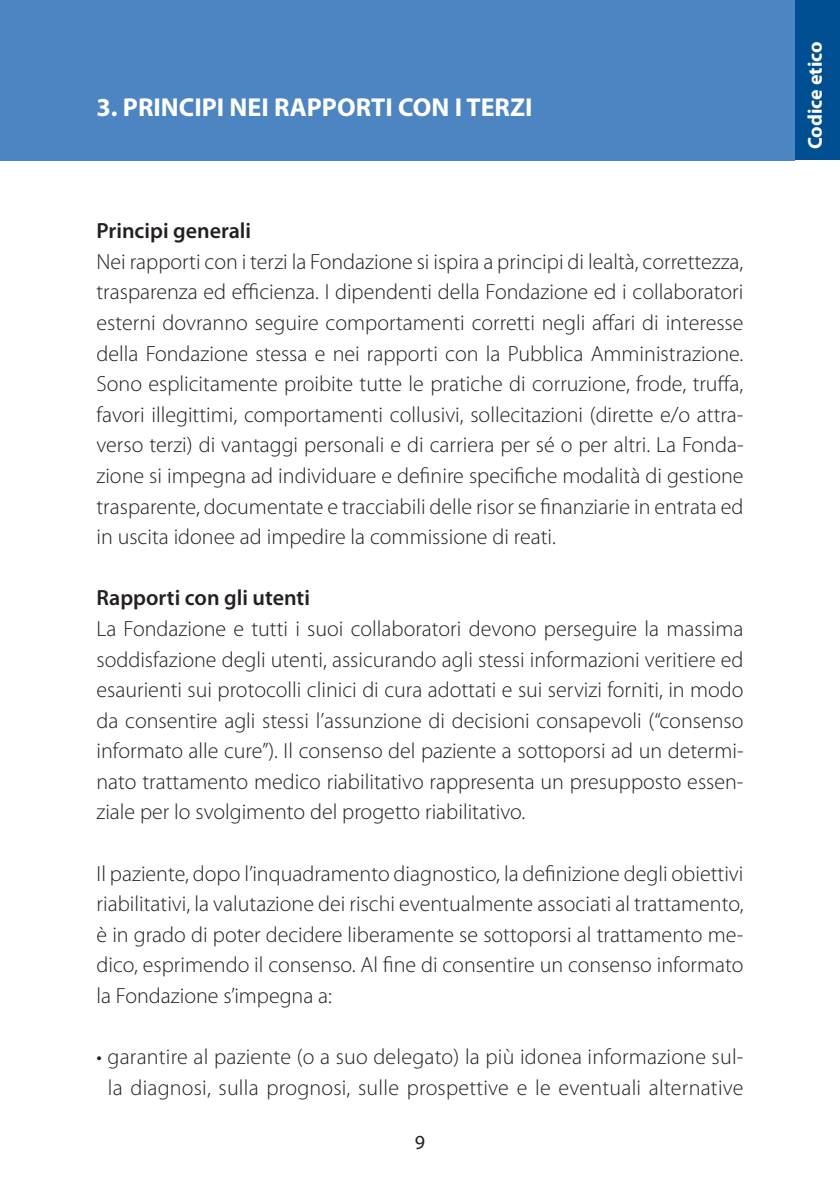
<style>
.page{position:relative;width:840px;height:1191px;background:#fff}
.page>*{position:absolute;margin:0;border:0;box-sizing:border-box;transform-origin:0 0}
.t1{font:700 26px "Myriad Pro";color:#fff}
.t2{font:300 22px/30.6px "Myriad Pro";color:#231f20;text-align:justify}
.t3{font:600 22px "Myriad Pro";color:#231f20}
.t4{font:700 20px "Myriad Pro";color:#fff}
.t5{font:20px "Myriad Pro";color:#231f20}
</style>
<div class="page">
<div style="left:794px;top:0;width:45px;height:160px;background:#004f92"></div>
<div style="left:0;top:0;width:794px;height:160px;background:#4c85c1"></div>
<p class="t1" style="left:96px;top:90px;width:437px">3. PRINCIPI NEI RAPPORTI CON I TERZI</p>
<p class="t3" style="left:96px;top:217px;width:156px">Principi generali</p>
<p class="t2" style="left:96px;top:246px;width:648px">Nei rapporti con i terzi la Fondazione si ispira a principi di lealtà, correttezza, trasparenza ed efficienza. I dipendenti della Fondazione ed i collaboratori esterni dovranno seguire comportamenti corretti negli affari di interesse della Fondazione stessa e nei rapporti con la Pubblica Amministrazione.<br>Sono esplicitamente proibite tutte le pratiche di corruzione, frode, truffa, favori illegittimi, comportamenti collusivi, sollecitazioni (dirette e/o attra&shy;verso terzi) di vantaggi personali e di carriera per sé o per altri. La Fonda&shy;zione si impegna ad individuare e definire specifiche modalità di gestione trasparente, documentate e tracciabili delle risor se finanziarie in entrata ed in uscita idonee ad impedire la commissione di reati.</p>
<p class="t3" style="left:96px;top:584px;width:215px">Rapporti con gli utenti</p>
<p class="t2" style="left:96px;top:613px;width:648px">La Fondazione e tutti i suoi collaboratori devono perseguire la massima soddisfazione degli utenti, assicurando agli stessi informazioni veritiere ed esaurienti sui protocolli clinici di cura adottati e sui servizi forniti, in modo da consentire agli stessi l’assunzione di decisioni consapevoli (“consenso informato alle cure”). Il consenso del paziente a sottoporsi ad un determi&shy;nato trattamento medico riabilitativo rappresenta un presupposto essen&shy;ziale per lo svolgimento del progetto riabilitativo.</p>
<p class="t2" style="left:96px;top:857px;width:648px">Il paziente, dopo l’inquadramento diagnostico, la definizione degli obiettivi riabilitativi, la valutazione dei rischi eventualmente associati al trattamento, è in grado di poter decidere liberamente se sottoporsi al trattamento me&shy;dico, esprimendo il consenso. Al fine di consentire un consenso informato la Fondazione s’impegna a:</p>
<p class="t2" style="left:96px;top:1041px;width:648px;text-align:center">• garantire al paziente (o a suo delegato) la più idonea informazione sul&shy;la diagnosi, sulla prognosi, sulle prospettive e le eventuali alternative</p>
<p class="t5" style="left:414px;top:1130px;width:12px">9</p>
<p class="t4" style="left:801px;top:149px;width:109px;rotate:-90deg">Codice etico</p>
</div>
